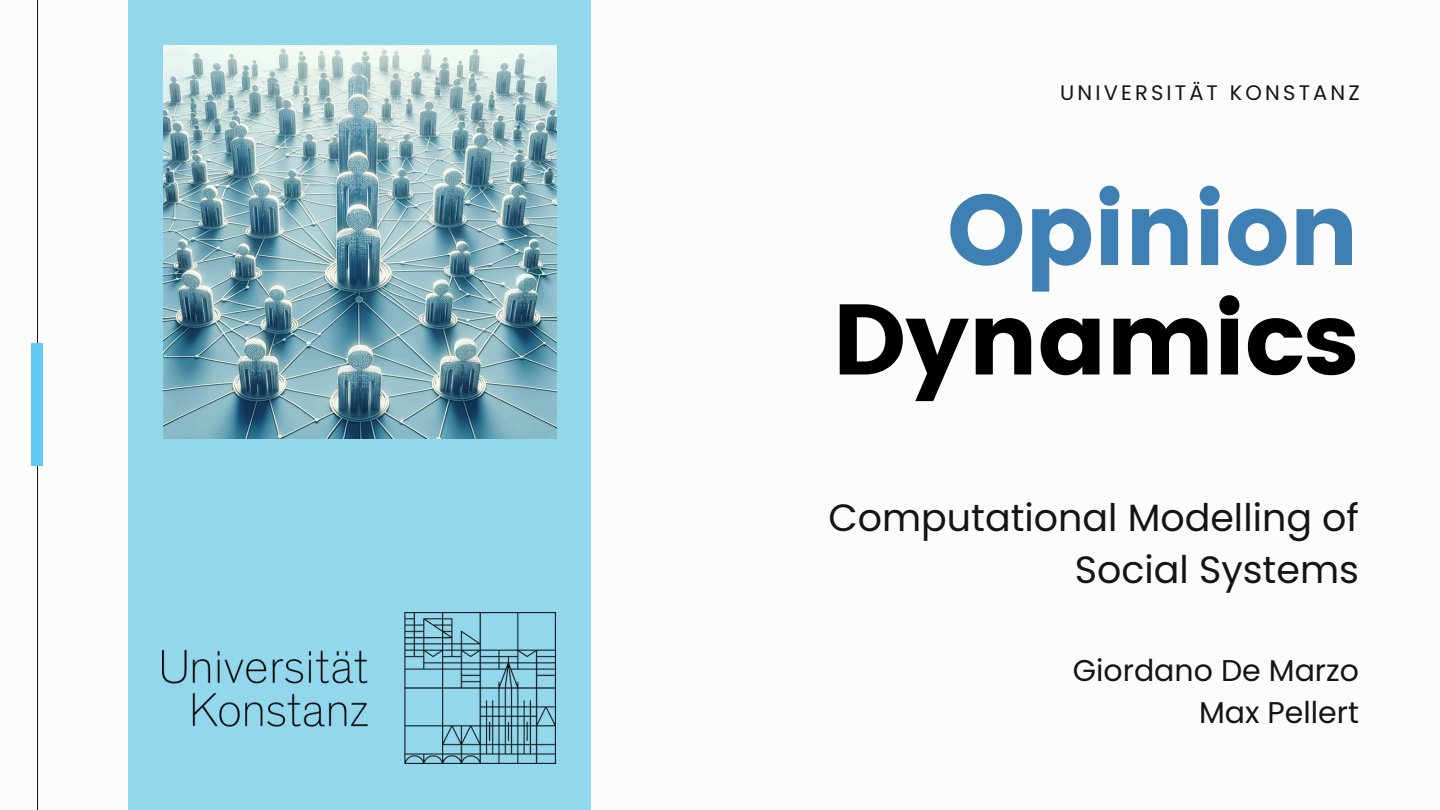
<style>
.page{position:relative;width:1440px;height:810px;background:#fff}
.page>*{position:absolute;margin:0;border:0;box-sizing:border-box;transform-origin:0 0}
.t1{font:100px/109.5px "Poppins";letter-spacing:-.01em;color:#000;text-align:right}
.t2{font:38px/52.5px "Poppins";color:#141414;text-align:right}
.t3{font:30px/42px "Poppins";color:#141414;text-align:right}
.t4{font:21px "Poppins";letter-spacing:.15em;color:#141414}
.s1{color:#3e80b4}
</style>
<div class="page">
<hr style="left:37px;top:0;width:1px;height:810px;background:#141414">
<div style="left:32px;top:344px;width:11px;height:122px;background:#62c9f2"></div>
<div style="left:128px;top:0;width:463px;height:810px;background:#92d7ec"></div>
<img style="left:163px;top:613px;width:393px;height:151px">
<img style="left:163px;top:45px;width:393px;height:393px">
<h3 class="t4" style="left:1060px;top:78px;width:301px">UNIVERSITÄT KONSTANZ</h3>
<p class="t1" style="left:832px;top:176px;width:528px"><span class="s1">Opinion<br></span>Dynamics</p>
<h1 class="t2" style="left:828px;top:491px;width:532px">Computational Modelling of<br>Social Systems</h1>
<h2 class="t3" style="left:1073px;top:649px;width:288px">Giordano De Marzo<br>Max Pellert</h2>
</div>
